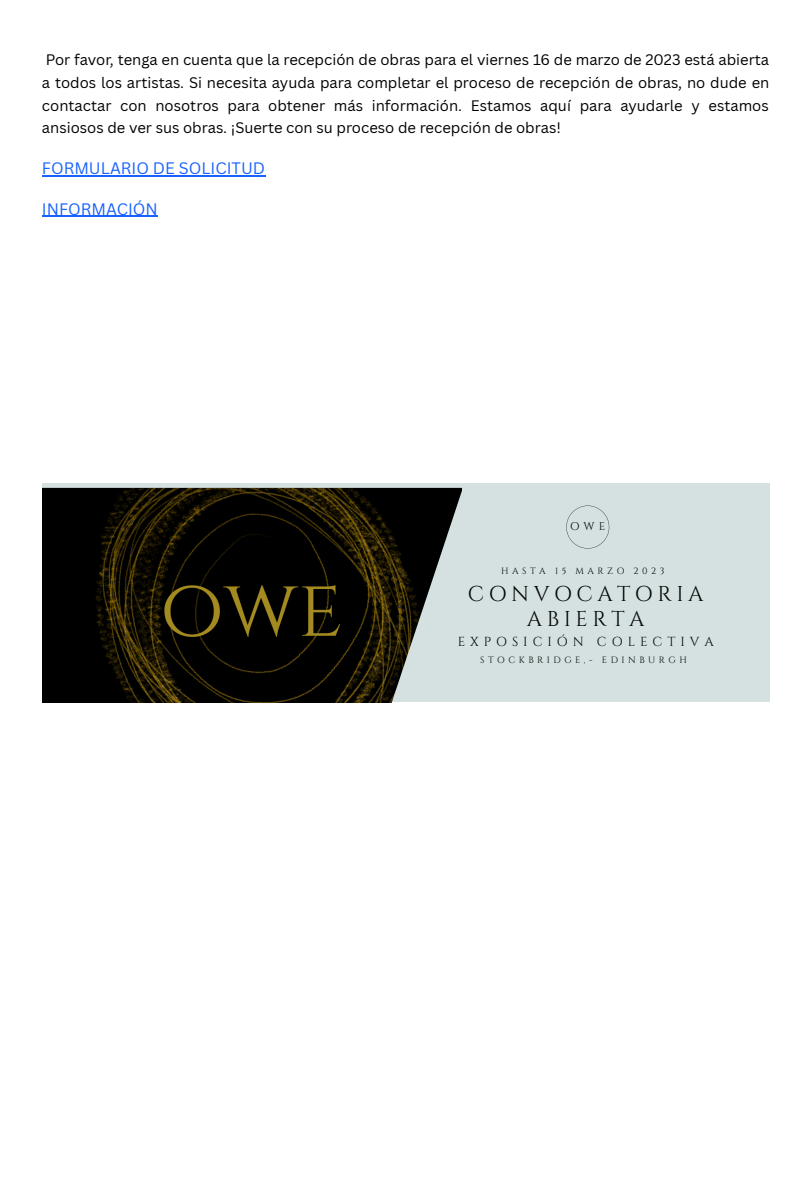
<style>
.page{position:relative;width:810px;height:1181px;background:#fff}
.page>*{position:absolute;margin:0;border:0;box-sizing:border-box;transform-origin:0 0}
.t1{font:21.45px/24.8px "Cinzel";letter-spacing:.21em;color:#040706;text-align:center}
.t2{font:16.2px "Canva Sans";color:#1a62ff}
.t3{font:14.85px/22.5px "Canva Sans";color:#000;text-align:justify}
.t4{font:13.05px "Cinzel";letter-spacing:.38em;color:#040706}
.t5{font:11.25px "Cinzel";color:#040706}
.t6{font:9.15px "Cinzel";letter-spacing:.38em;color:#040706}
</style>
<div class="page">
<hr style="left:42px;top:175px;width:223px;height:1px;background:#1a62ff">
<hr style="left:42px;top:216px;width:116px;height:1px;background:#1a62ff">
<div style="left:42px;top:484px;width:727px;height:218px;background:#d5e1e1"></div>
<img style="left:42px;top:488px;width:419px;height:214px">
<svg style="left:566px;top:505px;width:43px;height:43px"></svg>
<p class="t3" style="left:42px;top:48px;width:729px">Por favor, tenga en cuenta que la recepción de obras para el viernes 16 de marzo de 2023 está abierta a todos los artistas. Si necesita ayuda para completar el proceso de recepción de obras, no dude en contactar con nosotros para obtener más información. Estamos aquí para ayudarle y estamos ansiosos de ver sus obras. ¡Suerte con su proceso de recepción de obras!</p>
<p class="t2" style="left:42px;top:157px;width:225px">FORMULARIO DE SOLICITUD</p>
<p class="t2" style="left:42px;top:197px;width:117px">INFORMACIÓN</p>
<p class="t5" style="left:570px;top:519px;width:37px">OWE</p>
<p class="t6" style="left:501px;top:565px;width:164px">HASTA 15 MARZO 2023</p>
<p class="t1" style="left:468px;top:582px;width:237px">CONVOCATORIA<br>ABIERTA</p>
<p class="t4" style="left:458px;top:633px;width:258px">EXPOSICIÓN COLECTIVA</p>
<p class="t6" style="left:480px;top:654px;width:208px">STOCKBRIDGE,- EDINBURGH</p>
</div>
